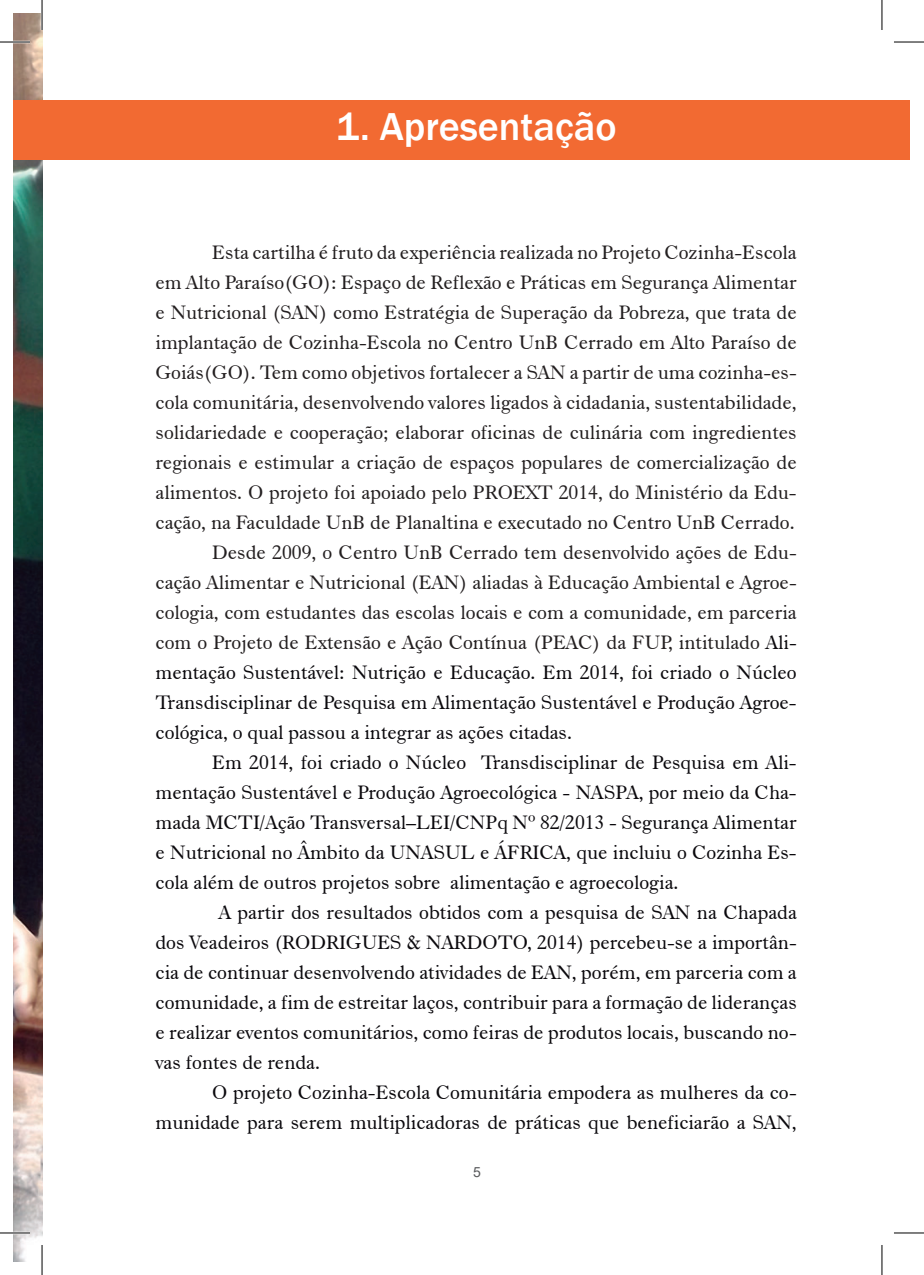
<style>
.page{position:relative;width:924px;height:1275px;background:#fff}
.page>*{position:absolute;margin:0;border:0;box-sizing:border-box;transform-origin:0 0}
.t1{font:500 40px "Franklin Gothic";color:#fff}
.t2{font:20px "Dutch 766 BT Roman A";color:#0b090d}
.t3{font:20px "Dutch 766 BT Roman A";color:#231f20}
.t4{font:14px "Arial";color:#57585a}
.s1{color:#0b090d}
</style>
<div class="page">
<img style="left:14px;top:14px;width:28px;height:1247px">
<div style="left:14px;top:100px;width:895px;height:60px;background:#f26a32"></div>
<hr style="left:0;top:41px;width:30px;height:2px;background:#fff">
<hr style="left:0;top:1231px;width:30px;height:3px;background:#fff">
<hr style="left:41px;top:0;width:2px;height:30px;background:#fff">
<hr style="left:41px;top:1245px;width:2px;height:30px;background:#fff">
<hr style="left:0;top:42px;width:30px;height:1px;background:#000">
<hr style="left:893px;top:42px;width:30px;height:1px;background:#000">
<hr style="left:0;top:1232px;width:30px;height:1px;background:#000">
<hr style="left:893px;top:1232px;width:30px;height:1px;background:#000">
<hr style="left:42px;top:0;width:1px;height:30px;background:#000">
<hr style="left:42px;top:1245px;width:1px;height:30px;background:#000">
<hr style="left:881px;top:0;width:1px;height:30px;background:#000">
<hr style="left:881px;top:1245px;width:1px;height:30px;background:#000">
<h1 class="t1" style="left:335px;top:102px;width:282px">1. Apresentação</h1>
<p class="t3" style="left:212px;top:240px;width:585px">Esta cartilha é fruto da experiência realizada no Projeto Cozinha-Escola</p>
<p class="t3" style="left:155px;top:270px;width:642px">em Alto Paraíso(GO): Espaço de Reflexão e Práticas em Segurança Alimentar</p>
<p class="t3" style="left:155px;top:300px;width:642px">e Nutricional (SAN) como Estratégia de Superação da Pobreza, que trata de</p>
<p class="t3" style="left:155px;top:330px;width:642px">implantação de Cozinha-Escola no Centro UnB Cerrado em Alto Paraíso de</p>
<p class="t3" style="left:155px;top:360px;width:642px">Goiás(GO). Tem como objetivos fortalecer a SAN a partir de uma cozinha-es-</p>
<p class="t3" style="left:155px;top:390px;width:642px">cola comunitária, desenvolvendo valores ligados à cidadania, sustentabilidade,</p>
<p class="t3" style="left:155px;top:420px;width:642px">solidariedade e cooperação; elaborar oficinas de culinária com ingredientes</p>
<p class="t3" style="left:155px;top:450px;width:642px">regionais e estimular a criação de espaços populares de comercialização de</p>
<p class="t3" style="left:155px;top:480px;width:642px">alimentos. O projeto foi apoiado pelo PROEXT 2014, do Ministério da Edu-</p>
<p class="t3" style="left:155px;top:510px;width:640px">cação, na Faculdade UnB de Planaltina e executado no Centro UnB Cerrado.</p>
<p class="t3" style="left:212px;top:540px;width:585px">Desde 2009, o Centro UnB Cerrado tem desenvolvido ações de Edu-</p>
<p class="t3" style="left:155px;top:570px;width:642px">cação Alimentar e Nutricional (EAN) aliadas à Educação Ambiental e Agroe-</p>
<p class="t3" style="left:155px;top:600px;width:642px">cologia, com estudantes das escolas locais e com a comunidade, em parceria</p>
<p class="t3" style="left:155px;top:630px;width:642px">com o Projeto de Extensão e Ação Contínua (PEAC) da FUP, intitulado <span class="s1">Ali-</span></p>
<p class="t2" style="left:155px;top:660px;width:642px">mentação Sustentável: Nutrição e Educação. Em 2014, foi criado o Núcleo</p>
<p class="t2" style="left:155px;top:690px;width:642px">Transdisciplinar de Pesquisa em Alimentação Sustentável e Produção Agroe-</p>
<p class="t2" style="left:155px;top:720px;width:418px">cológica, o qual passou a integrar as ações citadas.</p>
<p class="t2" style="left:212px;top:750px;width:585px">Em 2014, foi criado o Núcleo Transdisciplinar de Pesquisa em Ali-</p>
<p class="t2" style="left:155px;top:780px;width:642px">mentação Sustentável e Produção Agroecológica - NASPA, por meio da Cha-</p>
<p class="t2" style="left:155px;top:810px;width:642px">mada MCTI/Ação Transversal–LEI/CNPq Nº 82/2013 - Segurança Alimentar</p>
<p class="t2" style="left:155px;top:840px;width:642px">e Nutricional no Âmbito da UNASUL e ÁFRICA, que incluiu o Cozinha Es-</p>
<p class="t2" style="left:155px;top:870px;width:524px">cola além de outros projetos sobre alimentação e agroecologia.</p>
<p class="t2" style="left:219px;top:900px;width:579px">A partir dos resultados obtidos com a pesquisa de SAN na Chapada</p>
<p class="t2" style="left:155px;top:930px;width:642px">dos Veadeiros (RODRIGUES &amp; NARDOTO, 2014) percebeu-se a importân-</p>
<p class="t2" style="left:155px;top:960px;width:642px">cia de continuar desenvolvendo atividades de EAN, porém, em parceria com a</p>
<p class="t2" style="left:155px;top:990px;width:642px">comunidade, a fim de estreitar laços, contribuir para a formação de lideranças</p>
<p class="t2" style="left:155px;top:1020px;width:642px">e realizar eventos comunitários, como feiras de produtos locais, buscando no-</p>
<p class="t2" style="left:155px;top:1050px;width:166px">vas fontes de renda.</p>
<p class="t2" style="left:212px;top:1080px;width:585px">O projeto Cozinha-Escola Comunitária empodera as mulheres da co-</p>
<p class="t2" style="left:155px;top:1110px;width:642px">munidade para serem multiplicadoras de práticas que beneficiarão a SAN,</p>
<p class="t4" style="left:473px;top:1162px;width:9px">5</p>
</div>
